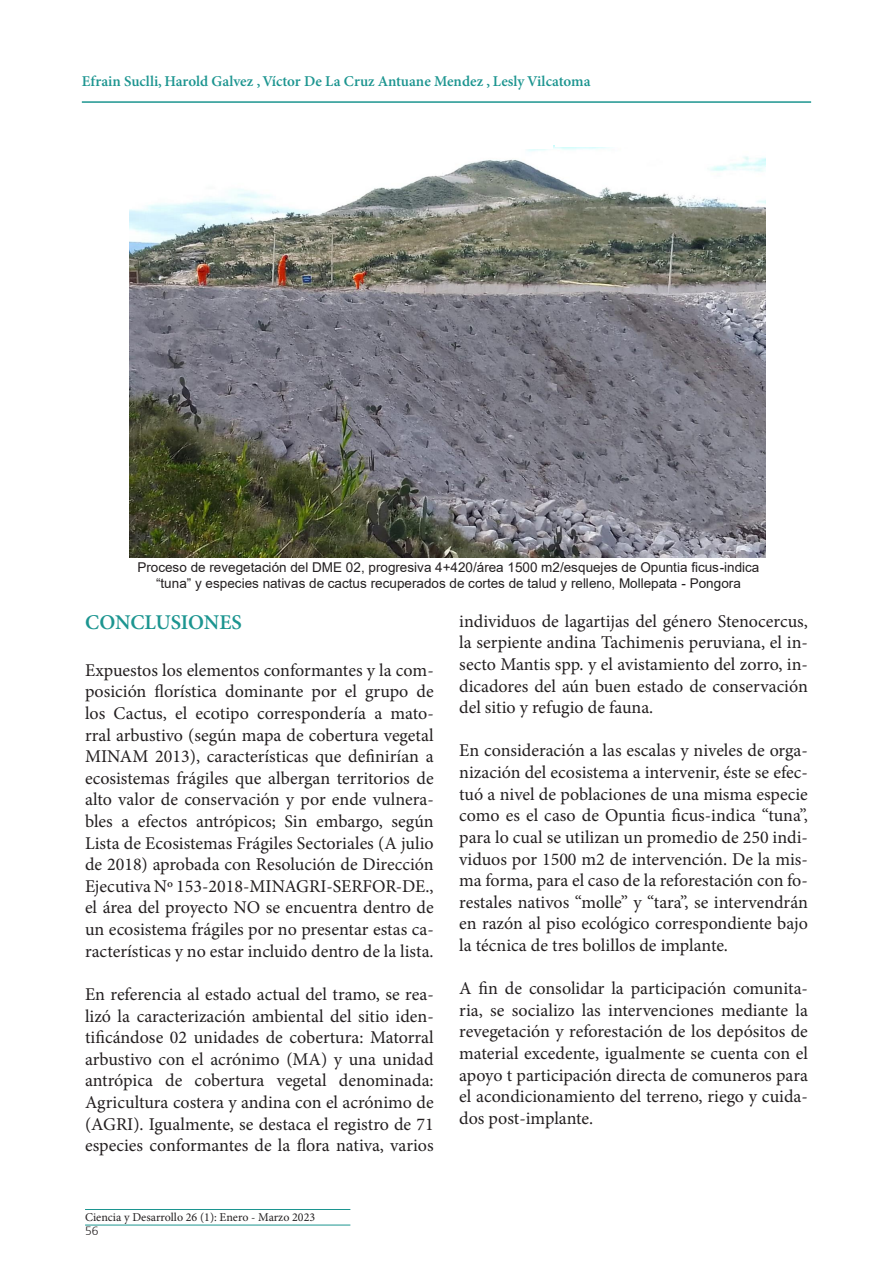
<style>
.page{position:relative;width:893px;height:1263px;background:#fff}
.page>*{position:absolute;margin:0;border:0;box-sizing:border-box;transform-origin:0 0}
.t1{font:600 21px "Minion Pro";letter-spacing:-.01em;color:#1c9590}
.t2{font:18px/21.6px "Minion Pro";color:#231f20;text-align:justify}
.t3{font:600 15px "Minion Pro";color:#1c9590}
.t4{font:13.5px/15.6px "Arial";letter-spacing:.005em;color:#231f20;text-align:center}
.t5{font:12px "Minion Pro";color:#231f20}
.t6{font:300 12px "Frutiger";color:#231f20}
</style>
<div class="page">
<hr style="left:82px;top:101px;width:729px;height:2px;background:#1c9590">
<hr style="left:85px;top:1209px;width:265px;height:1px;background:#1c9590">
<hr style="left:85px;top:1225px;width:265px;height:1px;background:#1c9590">
<img style="left:130px;top:145px;width:635px;height:412px">
<img style="left:130px;top:145px;width:208px;height:3px">
<img style="left:344px;top:145px;width:209px;height:3px">
<img style="left:555px;top:145px;width:210px;height:1px">
<p class="t3" style="left:82px;top:72px;width:510px">Efrain Suclli, Harold Galvez , Víctor De La Cruz Antuane Mendez , Lesly Vilcatoma</p>
<p class="t4" style="left:137px;top:559px;width:624px">Proceso de revegetación del DME 02, progresiva 4+420/área 1500 m2/esquejes de Opuntia ficus-indica “tuna” y especies nativas de cactus recuperados de cortes de talud y relleno, Mollepata - Pongora</p>
<p class="t1" style="left:85px;top:610px;width:158px">CONCLUSIONES</p>
<p class="t2" style="left:85px;top:659px;width:350px">Expuestos los elementos conformantes y la com&shy;posición florística dominante por el grupo de los Cactus, el ecotipo correspondería a mato&shy;rral arbustivo (según mapa de cobertura vegetal MINAM 2013), características que definirían a ecosistemas frágiles que albergan territorios de alto valor de conservación y por ende vulnera&shy;bles a efectos antrópicos; Sin embargo, según Lista de Ecosistemas Frágiles Sectoriales (A julio de 2018) aprobada con Resolución de Dirección Ejecutiva Nº 153-2018-MINAGRI-SERFOR-DE., el área del proyecto NO se encuentra dentro de un ecosistema frágiles por no presentar estas ca&shy;racterísticas y no estar incluido dentro de la lista.</p>
<p class="t2" style="left:85px;top:983px;width:350px">En referencia al estado actual del tramo, se rea&shy;lizó la caracterización ambiental del sitio iden&shy;tificándose 02 unidades de cobertura: Matorral arbustivo con el acrónimo (MA) y una unidad antrópica de cobertura vegetal denominada:<br>Agricultura costera y andina con el acrónimo de (AGRI). Igualmente, se destaca el registro de 71 especies conformantes de la flora nativa, varios</p>
<p class="t2" style="left:459px;top:610px;width:350px">individuos de lagartijas del género Stenocercus, la serpiente andina Tachimenis peruviana, el in&shy;secto Mantis spp. y el avistamiento del zorro, in&shy;dicadores del aún buen estado de conservación del sitio y refugio de fauna.</p>
<p class="t2" style="left:459px;top:740px;width:350px">En consideración a las escalas y niveles de orga&shy;nización del ecosistema a intervenir, éste se efec&shy;tuó a nivel de poblaciones de una misma especie como es el caso de Opuntia ficus-indica “tuna”, para lo cual se utilizan un promedio de 250 indi&shy;viduos por 1500 m2 de intervención. De la mis&shy;ma forma, para el caso de la reforestación con fo&shy;restales nativos “molle” y “tara”, se intervendrán en razón al piso ecológico correspondiente bajo la técnica de tres bolillos de implante.</p>
<p class="t2" style="left:459px;top:978px;width:350px">A fin de consolidar la participación comunita&shy;ria, se socializo las intervenciones mediante la revegetación y reforestación de los depósitos de material excedente, igualmente se cuenta con el apoyo t participación directa de comuneros para el acondicionamiento del terreno, riego y cuida&shy;dos post-implante.</p>
<p class="t5" style="left:85px;top:1209px;width:232px">Ciencia y Desarrollo 26 (1): Enero - Marzo 2023</p>
<p class="t6" style="left:85px;top:1222px;width:15px">56</p>
</div>
